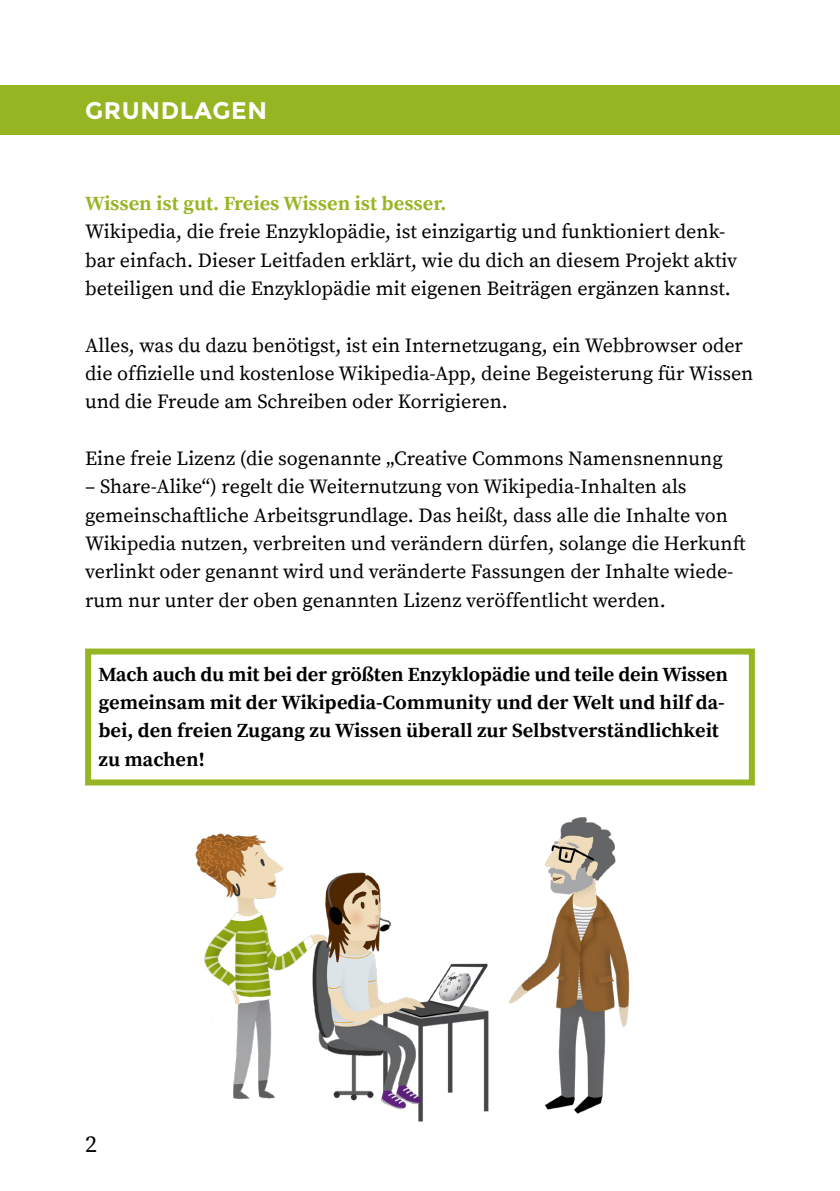
<style>
.page{position:relative;width:840px;height:1191px;background:#fff}
.page>*{position:absolute;margin:0;border:0;box-sizing:border-box;transform-origin:0 0}
.t1{font:700 24px "Montserrat";letter-spacing:.025em;color:#fff}
.t2{font:24px "Source Serif Pro";color:#000}
.Newsletter_Fliesstex{font:20px/28.4px "Source Serif Pro";color:#000}
.Newsletter_Fliesstex-2{font:700 20px/28.4px "Source Serif Pro";color:#000}
.Newsletter_Fliesstex-3{font:700 20px "Source Serif Pro";color:#96b522}
</style>
<div class="page">
<div style="left:85px;top:648px;width:669px;height:137px;border:6px solid #96b522"></div>
<div style="left:0;top:85px;width:839px;height:49px;background:#96b522"></div>
<img style="left:195px;top:817px;width:435px;height:305px">
<p class="t1" style="left:85px;top:96px;width:183px">GRUNDLAGEN</p>
<p class="Newsletter_Fliesstex-3" style="left:85px;top:191px;width:362px">Wissen ist gut. Freies Wissen ist besser.</p>
<p class="Newsletter_Fliesstex" style="left:85px;top:218px;width:653px">Wikipedia, die freie Enzyklopädie, ist einzigartig und funktioniert denk&shy;bar einfach. Dieser Leitfaden erklärt, wie du dich an diesem Projekt aktiv beteiligen und die Enzyklopädie mit eigenen Beiträgen ergänzen kannst.</p>
<p class="Newsletter_Fliesstex" style="left:85px;top:331px;width:669px">Alles, was du dazu benötigst, ist ein Internetzugang, ein Webbrowser oder die offizielle und kostenlose Wikipedia-App, deine Begeisterung für Wissen und die Freude am Schreiben oder Korrigieren.</p>
<p class="Newsletter_Fliesstex" style="left:85px;top:445px;width:638px">Eine freie Lizenz (die sogenannte „Creative Commons Namensnennung</p>
<p class="Newsletter_Fliesstex" style="left:85px;top:473px;width:661px">– Share-Alike“) regelt die Weiternutzung von Wikipedia-Inhalten als gemeinschaftliche Arbeitsgrundlage. Das heißt, dass alle die Inhalte von Wikipedia nutzen, verbreiten und verändern dürfen, solange die Herkunft verlinkt oder genannt wird und veränderte Fassungen der Inhalte wiede&shy;rum nur unter der oben genannten Lizenz veröffentlicht werden.</p>
<p class="Newsletter_Fliesstex-2" style="left:98px;top:660px;width:630px">Mach auch du mit bei der größten Enzyklopädie und teile dein Wissen gemeinsam mit der Wikipedia-Community und der Welt und hilf da&shy;bei, den freien Zugang zu Wissen überall zur Selbstverständlichkeit zu machen!</p>
<p class="t2" style="left:85px;top:1129px;width:13px">2</p>
</div>
